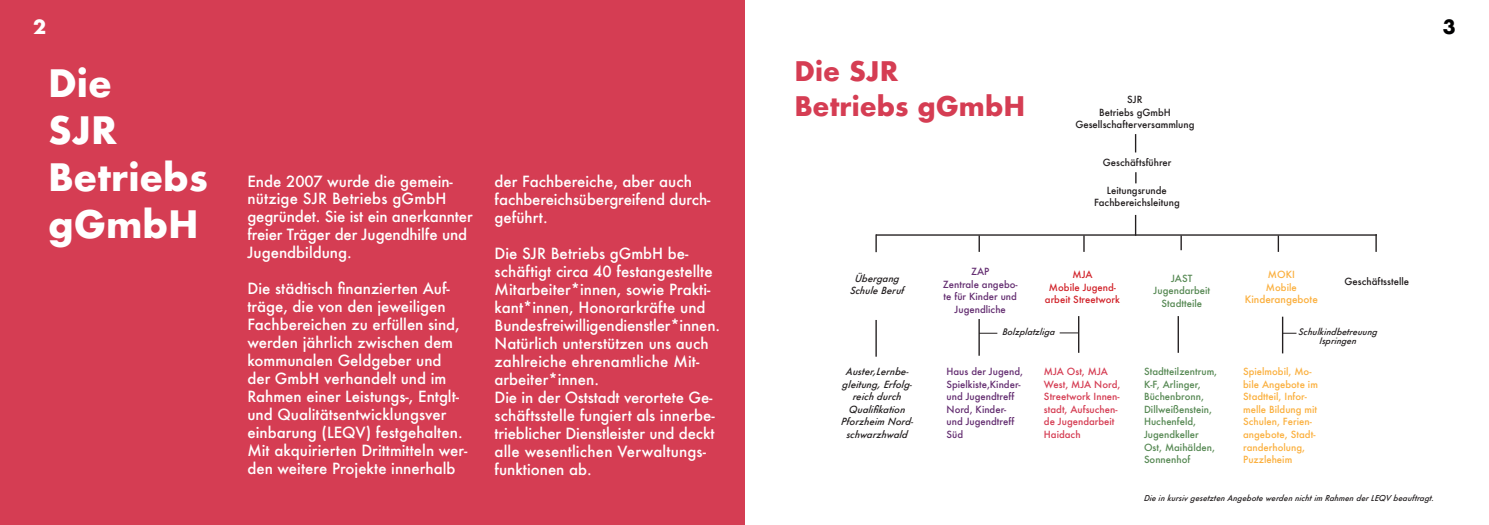
<style>
.page{position:relative;width:1489px;height:525px;background:#fff}
.page>*{position:absolute;margin:0;border:0;box-sizing:border-box;transform-origin:0 0}
.t1{font:700 36.75px "Futura";color:#fff}
.t2{font:700 26.25px "Futura";color:#d53d53}
.t3{font:700 19.12px "Futura";color:#fff}
.t4{font:700 19.12px "Futura";color:#000001}
.t5{font:500 15px/18px "Futura";color:#fff}
.t6{font:500 10px "Futura";color:#fbb03f}
.t7{font:500 9.62px/12.5px "Futura";color:#578954}
.t8{font:500 9.62px/12.5px "Futura";color:#fbb03f}
.t9{font:500 9.62px/12.5px "Futura";color:#642e71}
.t10{font:500 9.62px/12.5px "Futura";color:#231f20;text-align:center}
.t11{font:italic 500 9.62px/12.5px "Futura";color:#231f20;text-align:center}
.t12{font:500 9.62px/12.5px "Futura";color:#d53d53}
.t13{font:500 9.62px/12.5px "Futura";color:#d1232a;text-align:center}
.t14{font:italic 500 8.75px/9.4px "Futura";color:#231f20;text-align:center}
.t15{font:italic 500 7.88px "Futura";color:#231f20}
</style>
<div class="page">
<div style="left:0;top:0;width:744px;height:524px;background:#d53d53"></div>
<hr style="left:875px;top:320px;width:1px;height:36px;background:#231f20">
<hr style="left:978px;top:319px;width:1px;height:36px;background:#231f20">
<hr style="left:1077px;top:316px;width:2px;height:36px;background:#231f20">
<hr style="left:1177px;top:316px;width:1px;height:36px;background:#231f20">
<hr style="left:1281px;top:316px;width:2px;height:37px;background:#231f20">
<svg style="left:1083px;top:235px;width:1px;height:17px"></svg>
<svg style="left:1180px;top:235px;width:1px;height:15px"></svg>
<svg style="left:1277px;top:235px;width:1px;height:17px"></svg>
<svg style="left:1375px;top:235px;width:1px;height:17px"></svg>
<svg style="left:875px;top:235px;width:1px;height:17px"></svg>
<svg style="left:978px;top:235px;width:1px;height:17px"></svg>
<hr style="left:875px;top:234px;width:501px;height:1px;background:#231f20">
<svg style="left:1134px;top:134px;width:2px;height:18px"></svg>
<hr style="left:1134px;top:215px;width:2px;height:20px;background:#231f20">
<svg style="left:979px;top:333px;width:18px;height:1px"></svg>
<svg style="left:1059px;top:332px;width:18px;height:1px"></svg>
<svg style="left:1281px;top:333px;width:15px;height:1px"></svg>
<p class="t3" style="left:33px;top:13px;width:15px">2</p>
<p class="t4" style="left:1442px;top:13px;width:15px">3</p>
<p class="t1" style="left:48px;top:56px;width:65px">Die</p>
<p class="t1" style="left:48px;top:103px;width:71px">SJR</p>
<p class="t1" style="left:48px;top:150px;width:161px">Betriebs</p>
<p class="t1" style="left:48px;top:197px;width:152px">gGmbH</p>
<p class="t2" style="left:794px;top:52px;width:106px">Die SJR</p>
<p class="t2" style="left:794px;top:87px;width:232px">Betriebs gGmbH</p>
<p class="t10" style="left:1127px;top:93px;width:17px">SJR</p>
<p class="t10" style="left:1098px;top:106px;width:73px">Betriebs gGmbH</p>
<p class="t10" style="left:1075px;top:118px;width:121px">Gesellschafterversammlung</p>
<p class="t10" style="left:1102px;top:156px;width:70px">Geschäftsführer</p>
<p class="t5" style="left:247px;top:172px;width:227px">Ende 2007 wurde die gemein&shy;nützige SJR Betriebs gGmbH gegründet. Sie ist ein anerkannter freier Träger der Jugendhilfe und<br>Jugendbildung.</p>
<p class="t5" style="left:247px;top:279px;width:214px">Die städtisch finanzierten Auf&shy;träge, die von den jeweiligen<br>Fachbereichen zu erfüllen sind, werden jährlich zwischen dem kommunalen Geldgeber und</p>
<p class="t5" style="left:247px;top:369px;width:213px">der GmbH verhandelt und im<br>Rahmen einer Leistungs-, Entglt&shy;und Qualitätsentwicklungsver</p>
<p class="t5" style="left:247px;top:423px;width:217px">einbarung (LEQV) festgehalten.</p>
<p class="t5" style="left:247px;top:441px;width:221px">Mit akquirierten Drittmitteln wer&shy;den weitere Projekte innerhalb</p>
<p class="t5" style="left:494px;top:172px;width:217px">der Fachbereiche, aber auch fachbereichsübergreifend durch&shy;geführt.</p>
<p class="t5" style="left:494px;top:244px;width:227px">Die SJR Betriebs gGmbH be&shy;schäftigt circa 40 festangestellte<br>Mitarbeiter*innen, sowie Prakti&shy;kant*innen, Honorarkräfte und<br>Bundesfreiwilligendienstler*innen.<br>Natürlich unterstützen uns auch zahlreiche ehrenamtliche Mit&shy;arbeiter*innen.</p>
<p class="t5" style="left:494px;top:388px;width:222px">Die in der Oststadt verortete Ge&shy;schäftsstelle fungiert als innerbe&shy;trieblicher Dienstleister und deckt alle wesentlichen Verwaltungs&shy;funktionen ab.</p>
<p class="t10" style="left:1093px;top:184px;width:87px">Leitungsrunde<br>Fachbereichsleitung</p>
<p class="t9" style="left:971px;top:265px;width:20px">ZAP</p>
<p class="t9" style="left:942px;top:278px;width:76px;text-align:center">Zentrale angebo&shy;te für Kinder und<br>Jugendliche</p>
<p class="t13" style="left:1072px;top:268px;width:21px">MJA</p>
<p class="t13" style="left:1044px;top:281px;width:77px">Mobile Jugend&shy;arbeit Streetwork</p>
<p class="t8" style="left:1267px;top:268px;width:28px">MOKI</p>
<p class="t8" style="left:1265px;top:281px;width:32px">Mobile</p>
<p class="t6" style="left:1244px;top:293px;width:75px">Kinderangebote</p>
<p class="t11" style="left:854px;top:271px;width:49px">Übergang</p>
<p class="t11" style="left:849px;top:284px;width:56px">Schule Beruf</p>
<p class="t7" style="left:1171px;top:271px;width:23px">JAST</p>
<p class="t7" style="left:1153px;top:284px;width:58px">Jugendarbeit</p>
<p class="t7" style="left:1161px;top:296px;width:42px">Stadtteile</p>
<p class="t10" style="left:1344px;top:274px;width:66px">Geschäftsstelle</p>
<p class="t14" style="left:1002px;top:326px;width:56px">Bolzplatzliga</p>
<p class="t14" style="left:1298px;top:326px;width:83px">Schulkindbetreuung<br>Ispringen</p>
<p class="t11" style="left:840px;top:365px;width:76px">Auster, Lernbe&shy;gleitung, Erfolg&shy;reich durch<br>Qualifikation<br>Pforzheim Nord&shy;schwarzhwald</p>
<p class="t8" style="left:1243px;top:365px;width:76px">Spielmobil, Mo&shy;bile Angebote im<br>Stadtteil, Infor&shy;melle Bildung mit<br>Schulen, Ferien&shy;angebote, Stadt&shy;randerholung,</p>
<p class="t8" style="left:1243px;top:453px;width:50px">Puzzleheim</p>
<p class="t9" style="left:946px;top:365px;width:78px">Haus der Jugend,<br>Spielkiste,Kinder&shy;und Jugendtreff<br>Nord, Kinder&shy;und Jugendtreff<br>Süd</p>
<p class="t12" style="left:1043px;top:365px;width:78px">MJA Ost, MJA<br>West, MJA Nord,<br>Streetwork Innen&shy;stadt, Aufsuchen&shy;de Jugendarbeit<br>Haidach</p>
<p class="t7" style="left:1143px;top:365px;width:75px">Stadtteilzentrum,<br>K-F, Arlinger,</p>
<p class="t7" style="left:1143px;top:390px;width:72px">Büchenbronn,<br>Dillweißenstein,<br>Huchenfeld,<br>Jugendkeller<br>Ost, Maihälden,<br>Sonnenhof</p>
<p class="t15" style="left:1143px;top:492px;width:294px">Die in kursiv gesetzten Angebote werden nicht im Rahmen der LEQV beauftragt.</p>
</div>
